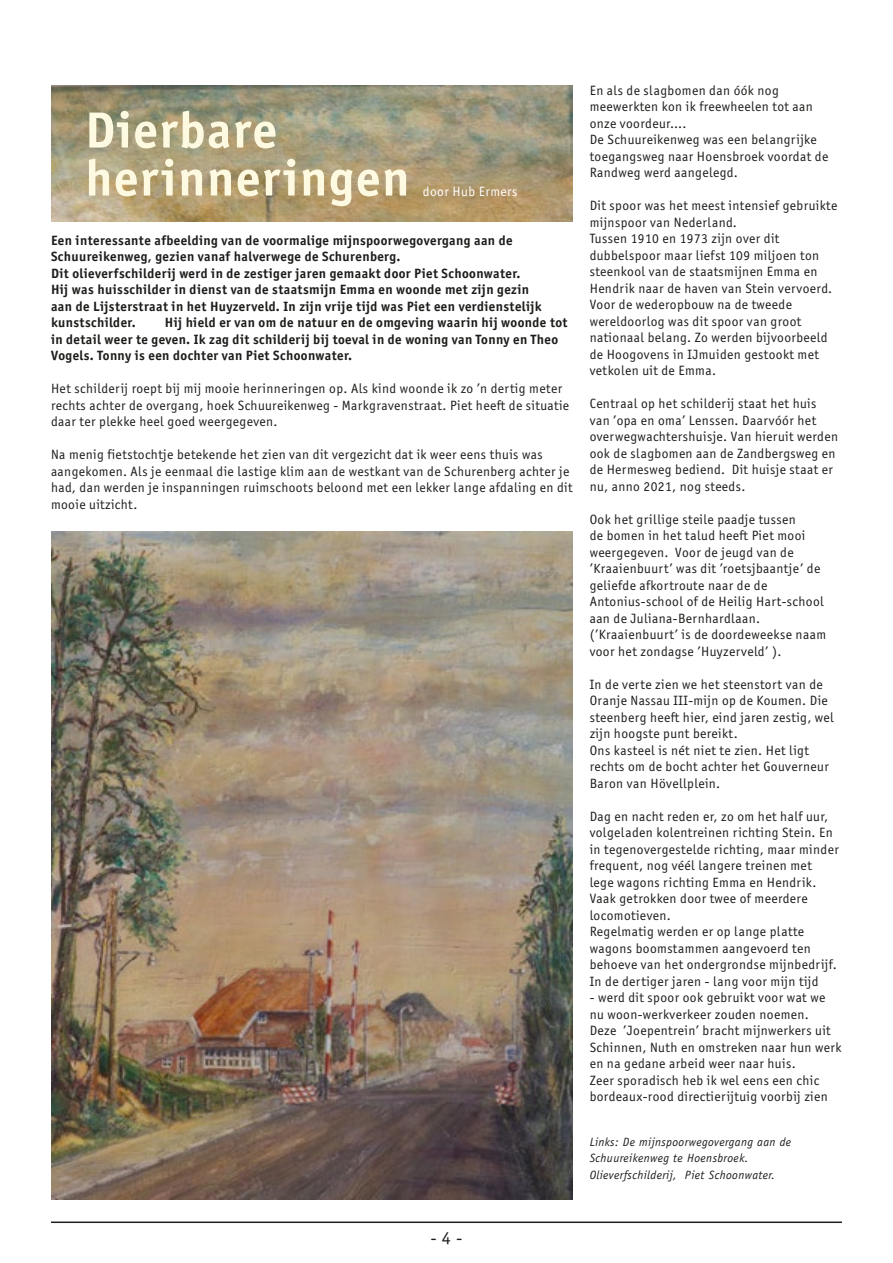
<style>
.page{position:relative;width:893px;height:1263px;background:#fff}
.page>*{position:absolute;margin:0;border:0;box-sizing:border-box;transform-origin:0 0}
.t1{font:700 51px/48px "Officina Sans ITC Pro";letter-spacing:.03em;color:#fdfae1}
.t2{font:18px "Officina Sans";color:#1d1d1b}
.t3{font:13.5px/16.5px "Officina Sans ITC Pro";letter-spacing:.03em;color:#1d1d1b}
.t4{font:700 13.5px/16.5px "Officina Sans ITC Pro";letter-spacing:.03em;color:#1d1d1b}
.t5{font:13.5px "Officina Sans ITC Pro";letter-spacing:.03em;color:#fff}
.t6{font:italic 12px/16.5px "Officina Sans";letter-spacing:.03em;color:#1d1d1b}
</style>
<div class="page">
<hr style="left:51px;top:1221px;width:791px;height:2px;background:#1d1d1b">
<img style="left:51px;top:85px;width:522px;height:136px">
<img style="left:51px;top:531px;width:522px;height:668px">
<h1 class="t1" style="left:85px;top:106px;width:326px">Dierbare herinneringen</h1>
<p class="t5" style="left:423px;top:183px;width:96px">door Hub Ermers</p>
<p class="t4" style="left:51px;top:232px;width:492px">Een interessante afbeelding van de voormalige mijnspoorwegovergang aan de Schuureikenweg, gezien vanaf halverwege de Schurenberg.<br>Dit olieverfschilderij werd in de zestiger jaren gemaakt door Piet Schoonwater.<br>Hij was huisschilder in dienst van de staatsmijn Emma en woonde met zijn gezin aan de Lijsterstraat in het Huyzerveld. In zijn vrije tijd was Piet een verdienstelijk kunstschilder.</p>
<p class="t4" style="left:51px;top:314px;width:518px;text-indent:114px">Hij hield er van om de natuur en de omgeving waarin hij woonde tot in detail weer te geven. Ik zag dit schilderij bij toeval in de woning van Tonny en Theo<br>Vogels. Tonny is een dochter van Piet Schoonwater.</p>
<p class="t3" style="left:51px;top:380px;width:520px">Het schilderij roept bij mij mooie herinneringen op. Als kind woonde ik zo ’n dertig meter rechts achter de overgang, hoek Schuureikenweg - Markgravenstraat. Piet heeft de situatie daar ter plekke heel goed weergegeven.</p>
<p class="t3" style="left:51px;top:446px;width:523px">Na menig fietstochtje betekende het zien van dit vergezicht dat ik weer eens thuis was aangekomen. Als je eenmaal die lastige klim aan de westkant van de Schurenberg achter je had, dan werden je inspanningen ruimschoots beloond met een lekker lange afdaling en dit mooie uitzicht.</p>
<p class="t3" style="left:590px;top:82px;width:240px">En als de slagbomen dan óók nog meewerkten kon ik freewheelen tot aan onze voordeur….<br>De Schuureikenweg was een belangrijke toegangsweg naar Hoensbroek voordat de<br>Randweg werd aangelegd.</p>
<p class="t3" style="left:590px;top:197px;width:249px">Dit spoor was het meest intensief gebruikte mijnspoor van Nederland.<br>Tussen 1910 en 1973 zijn over dit dubbelspoor maar liefst 109 miljoen ton steenkool van de staatsmijnen Emma en Hendrik naar de haven van Stein vervoerd.<br>Voor de wederopbouw na de tweede wereldoorlog was dit spoor van groot nationaal belang. Zo werden bijvoorbeeld de Hoogovens in IJmuiden gestookt met vetkolen uit de Emma.</p>
<p class="t3" style="left:590px;top:395px;width:250px">Centraal op het schilderij staat het huis van ’opa en oma’ Lenssen. Daarvóór het overwegwachtershuisje. Van hieruit werden ook de slagbomen aan de Zandbergsweg en de Hermesweg bediend. Dit huisje staat er nu, anno 2021, nog steeds.</p>
<p class="t3" style="left:590px;top:511px;width:238px">Ook het grillige steile paadje tussen<br>de bomen in het talud heeft Piet mooi weergegeven. Voor de jeugd van de ’Kraaienbuurt’ was dit ’roetsjbaantje’ de geliefde afkortroute naar de de Antonius-school of de Heilig Hart-school aan de Juliana-Bernhardlaan. (’Kraaienbuurt’ is de doordeweekse naam voor het zondagse ’Huyzerveld’ ).</p>
<p class="t3" style="left:590px;top:676px;width:246px">In de verte zien we het steenstort van de Oranje Nassau III-mijn op de Koumen. Die steenberg heeft hier, eind jaren zestig, wel zijn hoogste punt bereikt.<br>Ons kasteel is nét niet te zien. Het ligt rechts om de bocht achter het Gouverneur Baron van Hövellplein.</p>
<p class="t3" style="left:590px;top:808px;width:251px">Dag en nacht reden er, zo om het half uur, volgeladen kolentreinen richting Stein. En in tegenovergestelde richting, maar minder frequent, nog véél langere treinen met lege wagons richting Emma en Hendrik.<br>Vaak getrokken door twee of meerdere locomotieven.<br>Regelmatig werden er op lange platte wagons boomstammen aangevoerd ten behoeve van het ondergrondse mijnbedrijf.<br>In de dertiger jaren - lang voor mijn tijd</p>
<p class="t3" style="left:590px;top:989px;width:253px">- werd dit spoor ook gebruikt voor wat we nu woon-werkverkeer zouden noemen.<br>Deze ’Joepentrein’ bracht mijnwerkers uit Schinnen, Nuth en omstreken naar hun werk en na gedane arbeid weer naar huis.<br>Zeer sporadisch heb ik wel eens een chic bordeaux-rood directierijtuig voorbij zien</p>
<p class="t6" style="left:590px;top:1133px;width:203px">Links: De mijnspoorwegovergang aan de<br>Schuureikenweg te Hoensbroek.<br>Olieverfschilderij, Piet Schoonwater.</p>
<h2 class="t2" style="left:430px;top:1227px;width:34px">- 4 -</h2>
</div>
